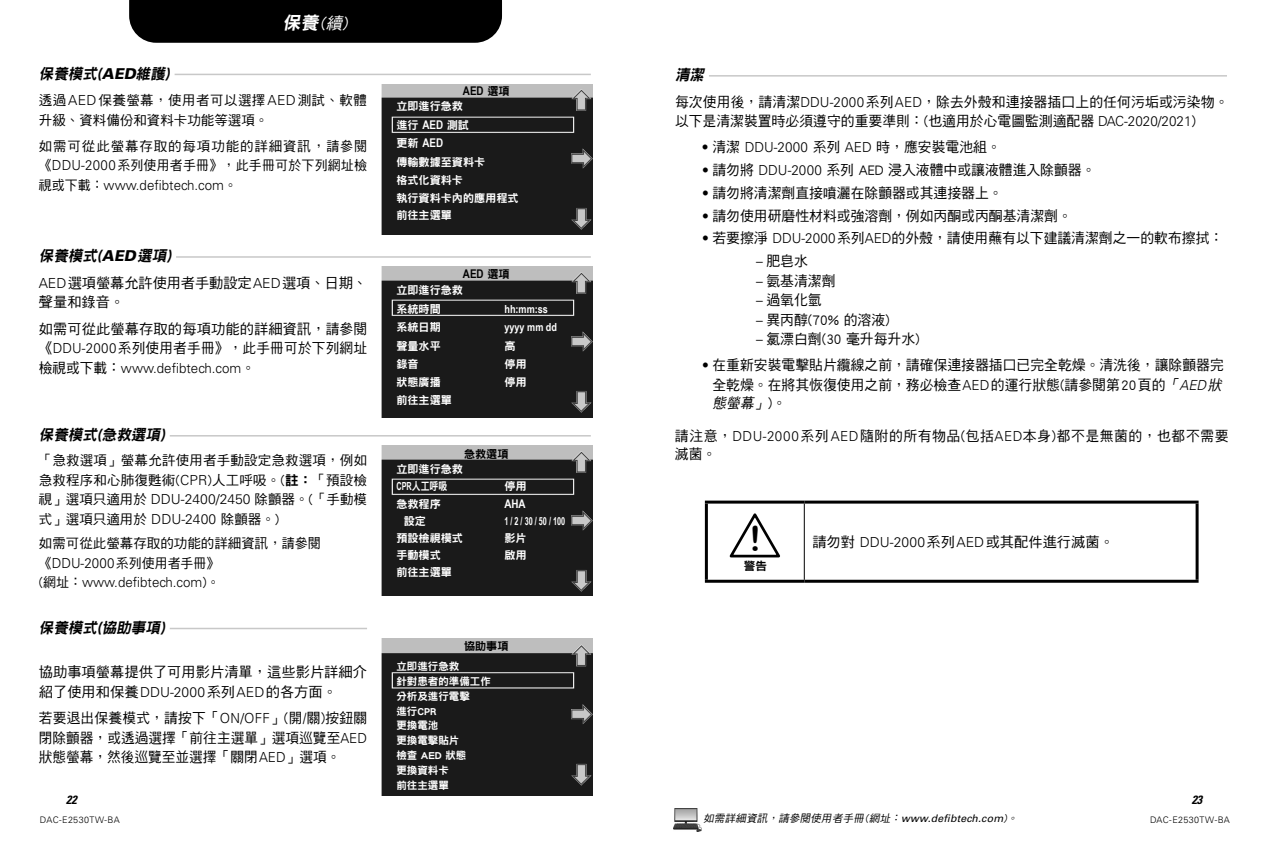
<style>
.page{position:relative;width:1269px;height:851px;background:#fff}
.page>*{position:absolute;margin:0;border:0;box-sizing:border-box;transform-origin:0 0}
.t1{font:34.65px "Arial Rounded MT Bold";color:#000}
.t2{font:italic 16.5px "DF Hei Std W5";color:#fff}
.t3{font:italic 15px "DF Hei Std W9";color:#000}
.t4{font:14.25px/19.5px "DF Hei Std W5";color:#000}
.t5{font:14.25px/19.5px "DF Hei Std W5";color:#000;text-align:justify;scale:.96 1}
.t6{font:14.25px/18px "DF Hei Std W5";letter-spacing:.04em;color:#000}
.t7{font:italic 14.25px "DF Hei Std W5";color:#000}
.t8{font:300 13.8px "Univers LT Std";color:#000;scale:.96 1}
.t9{font:13.5px/19.5px "DF Hei Std W5";letter-spacing:.01em;color:#000}
.t10{font:13.5px/19.5px "DF Hei Std W5";letter-spacing:.065em;color:#000}
.t11{font:700 12px "Arial Narrow";color:#000}
.t12{font:700 12px "Arial Narrow";color:#fff}
.t13{font:italic 700 condensed 12px "Univers LT Std";color:#000}
.t14{font:11.55px "DF Hei Std W9";color:#000}
.t15{font:11.1px/18.3px "DF Hei Std W9";color:#fff}
.t16{font:700 11.1px "Arial Narrow";color:#fff}
.t17{font:700 11.1px "Arial Narrow";color:#fff;scale:.8 1}
.t18{font:11.1px "DF Hei Std W9";color:#000}
.t19{font:10.5px/14.9px "DF Hei Std W9";color:#fff}
.t20{font:italic 10.5px "DF Hei Std W5";color:#000}
.t21{font:300 9px "Univers LT Std";letter-spacing:.03em;color:#000}
.s1{font-family:"DF Hei Std W9";font-size:18px}
.s2{font-family:"Univers LT Std";font-weight:900}
.s3{font-family:"Univers LT Std";font-weight:300;font-size:13.8px}
.s4{font-family:"DF Hei Std W5";font-weight:400;font-size:13.5px}
.s5{font-family:"DF Hei Std W5";font-weight:400;font-size:14.25px}
.s6{font-family:"DF Hei Std W9"}
.s7{font-family:"DF Hei Std W9";font-weight:400;font-size:11.1px}
.s8{font-family:"Arial Narrow";font-weight:700;font-size:12px}
.s9{font-family:"Arial Narrow";font-weight:700}
.s10{font-style:italic}
.s11{font-family:"Univers LT Std";font-weight:300;font-style:italic;font-size:13.8px}
.s12{font-style:normal}
.s13{font-family:"Univers LT Std"}
</style>
<div class="page">
<img style="left:673px;top:808px;width:28px;height:23px">
<div style="left:129px;top:0;width:373px;height:43px;background:#000"></div>
<hr style="left:709px;top:75px;width:518px;height:2px;background:#c8c8c8">
<hr style="left:804px;top:503px;width:1px;height:76px;background:#000">
<hr style="left:1196px;top:503px;width:3px;height:76px;background:#000">
<hr style="left:705px;top:500px;width:99px;height:3px;background:#000">
<hr style="left:705px;top:503px;width:3px;height:76px;background:#000">
<hr style="left:804px;top:500px;width:395px;height:3px;background:#000">
<hr style="left:705px;top:579px;width:99px;height:3px;background:#000">
<hr style="left:804px;top:579px;width:395px;height:3px;background:#000">
<svg style="left:729px;top:513px;width:51px;height:45px"></svg>
<hr style="left:175px;top:74px;width:416px;height:1px;background:#c8c8c8">
<hr style="left:170px;top:627px;width:197px;height:2px;background:#c8c8c8">
<hr style="left:176px;top:256px;width:415px;height:2px;background:#c8c8c8">
<hr style="left:170px;top:435px;width:421px;height:1px;background:#c8c8c8">
<img style="left:381px;top:84px;width:211px;height:150px">
<img style="left:381px;top:638px;width:211px;height:157px">
<img style="left:381px;top:267px;width:211px;height:150px">
<img style="left:381px;top:445px;width:211px;height:151px">
<p class="t2" style="left:283px;top:14px;width:70px"><span class="s1">保養</span>(續)</p>
<p class="t3" style="left:39px;top:65px;width:135px">保養模式(<span class="s2">AED</span>維護)</p>
<p class="t9" style="left:39px;top:90px;width:330px">透過<span class="s3">AED</span>保養螢幕，使用者可以選擇<span class="s3">AED</span>測試、軟體升級、資料備份和資料卡功能等選項。</p>
<p class="t10" style="left:39px;top:136px;width:330px">如需可從此螢幕存取的每項功能的詳細資訊，請參閱《<span class="s3">DDU-2000</span>系列使用者手冊》，此手冊可於下列網址檢</p>
<p class="t8" style="left:39px;top:177px;width:208px"><span class="s4">視或下載：</span>www.defibtech.com<span class="s4">。</span></p>
<p class="t3" style="left:39px;top:248px;width:137px">保養模式(<span class="s2">AED</span>選項)</p>
<p class="t4" style="left:39px;top:272px;width:330px"><span class="s3">AED</span>選項螢幕允許使用者手動設定<span class="s3">AED</span>選項、日期、聲量和錄音。</p>
<p class="t4" style="left:39px;top:318px;width:330px">如需可從此螢幕存取的每項功能的詳細資訊，請參閱《<span class="s3">DDU-2000</span>系列使用者手冊》，此手冊可於下列網址</p>
<p class="t8" style="left:39px;top:359px;width:227px"><span class="s5">檢視或下載：</span>www.defibtech.com<span class="s5">。</span></p>
<p class="t3" style="left:39px;top:427px;width:130px">保養模式(急救選項)</p>
<p class="t9" style="left:39px;top:450px;width:330px;text-align:justify">「急救選項」螢幕允許使用者手動設定急救選項，例如急救程序和心肺復甦術(<span class="s3">CPR</span>)人工呼吸。(<span class="s6">註：</span>「預設檢視」選項只適用於 <span class="s3">DDU-2400/2450</span> 除顫器。(「手動模式」選項只適用於 <span class="s3">DDU-2400</span> 除顫器。)</p>
<p class="t9" style="left:39px;top:533px;width:283px">如需可從此螢幕存取的功能的詳細資訊，請參閱《<span class="s3">DDU-2000</span>系列使用者手冊》</p>
<p class="t8" style="left:39px;top:574px;width:190px"><span class="s4">(網址：</span>www.defibtech.com<span class="s4">)。</span></p>
<p class="t3" style="left:39px;top:619px;width:130px">保養模式(協助事項)</p>
<p class="t4" style="left:39px;top:662px;width:330px">協助事項螢幕提供了可用影片清單，這些影片詳細介紹了使用和保養<span class="s3">DDU-2000</span>系列<span class="s3">AED</span>的各方面。</p>
<p class="t5" style="left:39px;top:708px;width:343px">若要退出保養模式，請按下「<span class="s3">ON/OFF</span>」(開/關)按鈕關閉除顫器，或透過選擇「前往主選單」選項巡覽至<span class="s3">AED</span>狀態螢幕，然後巡覽至並選擇「關閉<span class="s3">AED</span>」選項。</p>
<p class="t11" style="left:463px;top:82px;width:48px">AED <span class="s7">選項</span></p>
<p class="t15" style="left:396px;top:97px;width:74px">立即進行急救進行 <span class="s8">AED</span> 測試</p>
<p class="t12" style="left:396px;top:134px;width:48px"><span class="s7">更新</span> AED</p>
<p class="t15" style="left:396px;top:152px;width:124px">傳輸數據至資料卡<br>格式化資料卡<br>執行資料卡內的應用程式</p>
<p class="t15" style="left:396px;top:206px;width:57px">前往主選單</p>
<p class="t11" style="left:463px;top:265px;width:48px">AED <span class="s7">選項</span></p>
<p class="t15" style="left:396px;top:281px;width:68px">立即進行急救系統時間</p>
<p class="t16" style="left:504px;top:300px;width:45px">hh:mm:ss</p>
<p class="t15" style="left:396px;top:318px;width:46px">系統日期</p>
<p class="t16" style="left:504px;top:319px;width:54px">yyyy mm dd</p>
<p class="t15" style="left:396px;top:336px;width:46px">聲量水平</p>
<p class="t15" style="left:504px;top:336px;width:13px">高</p>
<p class="t15" style="left:396px;top:354px;width:24px">錄音</p>
<p class="t15" style="left:504px;top:354px;width:24px">停用</p>
<p class="t15" style="left:396px;top:373px;width:46px">狀態廣播</p>
<p class="t15" style="left:504px;top:373px;width:24px">停用</p>
<p class="t15" style="left:396px;top:390px;width:57px">前往主選單</p>
<p class="t18" style="left:464px;top:448px;width:46px">急救選項</p>
<p class="t15" style="left:396px;top:460px;width:68px;line-height:17px">立即進行急救<br><span class="s9">CPR</span>人工呼吸</p>
<p class="t15" style="left:504px;top:477px;width:24px">停用</p>
<p class="t15" style="left:396px;top:495px;width:46px">急救程序</p>
<p class="t12" style="left:504px;top:495px;width:23px">AHA</p>
<p class="t15" style="left:404px;top:511px;width:24px">設定</p>
<p class="t17" style="left:504px;top:512px;width:77px">1 / 2 / 30 / 50 / 100</p>
<p class="t15" style="left:396px;top:528px;width:68px">預設檢視模式</p>
<p class="t15" style="left:504px;top:528px;width:24px">影片</p>
<p class="t15" style="left:396px;top:545px;width:46px">手動模式</p>
<p class="t15" style="left:504px;top:545px;width:24px">啟用</p>
<p class="t15" style="left:396px;top:562px;width:57px">前往主選單</p>
<p class="t18" style="left:464px;top:640px;width:46px">協助事項</p>
<p class="t19" style="left:396px;top:658px;width:96px">立即進行急救<br>針對患者的準備工作分析及進行電擊<br>進行CPR<br>更換電池<br>更換電擊貼片<br>檢查 AED 狀態<br>更換資料卡<br>前往主選單</p>
<p class="t3" style="left:675px;top:67px;width:33px">清潔</p>
<p class="t4" style="left:675px;top:91px;width:555px">每次使用後，請清潔<span class="s3">DDU-2000</span>系列<span class="s3">AED</span>，除去外殼和連接器插口上的任何污垢或污染物。以下是清潔裝置時必須遵守的重要準則：(也適用於心電圖監測適配器 <span class="s3">DAC-2020/2021</span>)</p>
<p class="t4" style="left:702px;top:137px;width:300px"><span class="s3">•</span> 清潔 <span class="s3">DDU-2000</span> 系列 <span class="s3">AED</span> 時，應安裝電池組。</p>
<p class="t4" style="left:702px;top:160px;width:395px"><span class="s3">•</span> 請勿將 <span class="s3">DDU-2000</span> 系列 AED 浸入液體中或讓液體進入除顫器。</p>
<p class="t4" style="left:702px;top:183px;width:302px"><span class="s3">•</span> 請勿將清潔劑直接噴灑在除顫器或其連接器上。</p>
<p class="t4" style="left:702px;top:205px;width:371px"><span class="s3">•</span> 請勿使用研磨性材料或強溶劑，例如丙酮或丙酮基清潔劑。</p>
<p class="t4" style="left:702px;top:228px;width:523px"><span class="s3">•</span> 若要擦淨 <span class="s3">DDU-2000</span>系列<span class="s3">AED</span>的外殼，請使用蘸有以下建議清潔劑之一的軟布擦拭：</p>
<p class="t4" style="left:756px;top:251px;width:53px"><span class="s3">–</span> 肥皂水</p>
<p class="t4" style="left:756px;top:270px;width:81px"><span class="s3">–</span> 氨基清潔劑</p>
<p class="t4" style="left:756px;top:290px;width:67px"><span class="s3">–</span> 過氧化氫</p>
<p class="t4" style="left:756px;top:309px;width:135px"><span class="s3">–</span> 異丙醇(70% 的溶液)</p>
<p class="t4" style="left:756px;top:329px;width:165px"><span class="s3">–</span> 氯漂白劑(30 毫升每升水)</p>
<p class="t4" style="left:702px;top:355px;width:524px;text-align:right"><span class="s3">•</span> 在重新安裝電擊貼片纜線之前，請確保連接器插口已完全乾燥。清洗後，讓除顫器完全乾燥。在將其恢復使用之前，務必檢查<span class="s3">AED</span>的運行狀態(請參閱第20頁的<span class="s10">「</span><span class="s11">AED</span><span class="s10">狀</span></p>
<p class="t7" style="left:712px;top:395px;width:75px">態螢幕」<span class="s12">) 。</span></p>
<p class="t6" style="left:675px;top:426px;width:555px">請注意，<span class="s3">DDU-2000</span>系列<span class="s3">AED</span>隨附的所有物品(包括<span class="s3">AED</span>本身)都不是無菌的，也都不需要滅菌。</p>
<h1 class="t1" style="left:750px;top:518px;width:13px">!</h1>
<p class="t14" style="left:744px;top:560px;width:25px">警告</p>
<p class="t4" style="left:812px;top:531px;width:303px">請勿對 <span class="s3">DDU-2000</span>系列<span class="s3">AED</span>或其配件進行滅菌。</p>
<p class="t13" style="left:66px;top:792px;width:12px">22</p>
<p class="t13" style="left:1192px;top:792px;width:12px">23</p>
<p class="t20" style="left:704px;top:813px;width:318px">如需詳細資訊，請參閱使用者手冊(網址：<span class="s13">www. de fib tech . co m</span>)。</p>
<p class="t21" style="left:40px;top:814px;width:81px">DAC-E2530TW-BA</p>
<p class="t21" style="left:1150px;top:814px;width:81px">DAC-E2530TW-BA</p>
</div>
